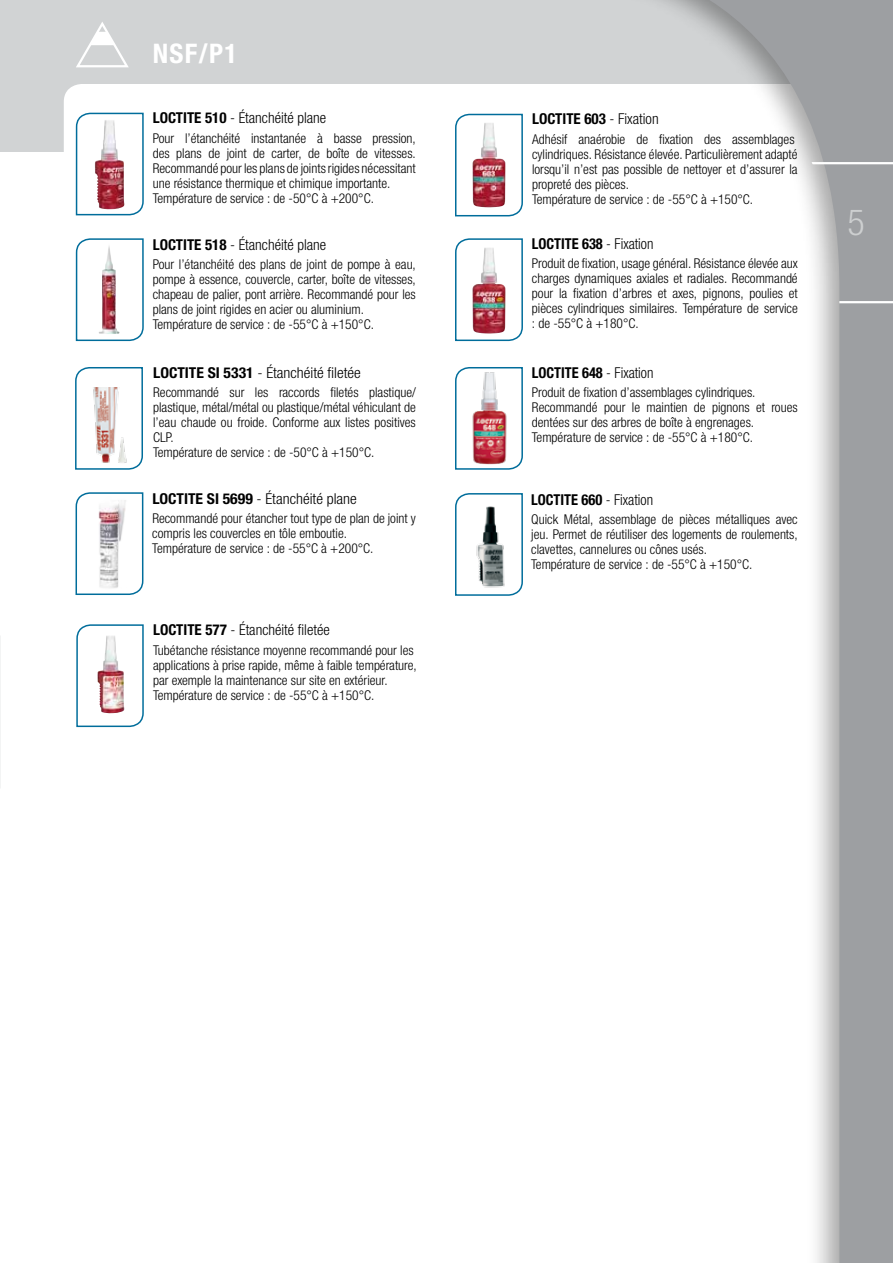
<style>
.page{position:relative;width:893px;height:1263px;background:#fff}
.page>*{position:absolute;margin:0;border:0;box-sizing:border-box;transform-origin:0 0}
.t1{font:300 condensed 36px "Helvetica Neue LTW1 G";color:#cdcfd0}
.t2{font:700 condensed 27px "Helvetica Neue LTW1 G";color:#fff}
.t3{font:300 condensed 15px "Helvetica Neue LTW1 G";color:#000}
.t4{font:300 condensed 15px "Helvetica Neue LTW1 G";color:#000;scale:1.04 1}
.t5{font:700 condensed 15px "Helvetica Neue LTW1 G";color:#000;scale:.96 1}
.t6{font:700 condensed 15px "Helvetica Neue LTW1 G";color:#000}
.t7{font:300 condensed 13.5px/15px "Helvetica Neue LTW1 G";color:#000}
.s1{font-weight:700}
.s2{font-weight:300}
</style>
<div class="page">
<div style="left:0;top:0;width:893px;height:152px;background:#d1d3d4"></div>
<div style="left:64px;top:84px;width:792px;height:132px;background:#fff;border-radius:18px"></div>
<svg style="left:75px;top:492px;width:69px;height:103px"></svg>
<svg style="left:75px;top:367px;width:68px;height:103px"></svg>
<img style="left:89px;top:387px;width:40px;height:77px">
<img style="left:455px;top:113px;width:68px;height:104px">
<img style="left:455px;top:238px;width:68px;height:104px">
<svg style="left:75px;top:238px;width:69px;height:104px"></svg>
<img style="left:76px;top:624px;width:68px;height:104px">
<img style="left:75px;top:112px;width:69px;height:104px">
<svg style="left:455px;top:493px;width:68px;height:103px"></svg>
<img style="left:455px;top:367px;width:68px;height:103px">
<svg style="left:76px;top:22px;width:53px;height:46px"></svg>
<div style="left:557px;top:0;width:336px;height:1263px;background:#000;opacity:.35"></div>
<svg style="left:579px;top:0;width:314px;height:1263px"></svg>
<hr style="left:839px;top:301px;width:54px;height:2px;background:#fff">
<hr style="left:810px;top:162px;width:83px;height:2px;background:#fff">
<h2 class="t2" style="left:153px;top:37px;width:86px">NSF/P1</h2>
<p class="t3" style="left:153px;top:109px;width:175px"><span class="s1">LOCTITE 510</span> - Étanchéité plane</p>
<p class="t7" style="left:153px;top:130px;width:265px">Pour l’étanchéité instantanée à basse pression, des plans de joint de carter, de boîte de vitesses.<br>Recommandé pour les plans de jointsrigides nécessitant une résistance thermique et chimique importante.<br>Température de service : de -50°C à +200°C.</p>
<p class="t3" style="left:153px;top:236px;width:175px"><span class="s1">LOCTITE 518</span> - Étanchéité plane</p>
<p class="t7" style="left:153px;top:257px;width:265px">Pour l’étanchéité des plans de joint de pompe à eau, pompe à essence, couvercle, carter, boîte de vitesses, chapeau de palier, pont arrière. Recommandé pour les plans de joint rigides en acier ou aluminium.<br>Température de service : de -55°C à +150°C.</p>
<p class="t4" style="left:153px;top:364px;width:201px"><span class="s1">LOCTITE SI 5331</span> - Étanchéité filetée</p>
<p class="t7" style="left:153px;top:385px;width:264px">Recommandé sur les raccords filetés plastique/ plastique, métal/métal ou plastique/métal véhiculant de l’eau chaude ou froide. Conforme aux listes positives CLP.<br>Température de service : de -50°C à +150°C.</p>
<p class="t4" style="left:152px;top:490px;width:198px"><span class="s1">LOCTITE SI 5699</span> - Étanchéité plane</p>
<p class="t7" style="left:152px;top:511px;width:265px">Recommandé pour étancher tout type de plan de joint y compris les couvercles en tôle emboutie.<br>Température de service : de -55°C à +200°C.</p>
<p class="t3" style="left:153px;top:621px;width:178px"><span class="s1">LOCTITE 577</span> - Étanchéité filetée</p>
<p class="t7" style="left:153px;top:642px;width:265px">Tubétanche résistance moyenne recommandé pour les applications à prise rapide, même à faible température, par exemple la maintenance sur site en extérieur.<br>Température de service : de -55°C à +150°C.</p>
<p class="t6" style="left:532px;top:110px;width:128px">LOCTITE 603 <span class="s2">- Fixation</span></p>
<p class="t7" style="left:532px;top:132px;width:267px">Adhésif anaérobie de fixation des assemblages cylindriques. Résistance élevée. Particulièrement adapté lorsqu’il n’est pas possible de nettoyer et d’assurer la propreté des pièces.<br>Température de service : de -55°C à +150°C.</p>
<p class="t5" style="left:532px;top:235px;width:128px">LOCTITE 638 <span class="s2">- Fixation</span></p>
<p class="t7" style="left:532px;top:256px;width:267px;text-align:justify">Produit de fixation, usage général. Résistance élevée aux charges dynamiques axiales et radiales. Recommandé pour la fixation d’arbres et axes, pignons, poulies et pièces cylindriques similaires. Température de service : de -55°C à +180°C.</p>
<p class="t5" style="left:532px;top:363px;width:128px">LOCTITE 648 <span class="s2">- Fixation</span></p>
<p class="t7" style="left:532px;top:385px;width:267px">Produit de fixation d’assemblages cylindriques.<br>Recommandé pour le maintien de pignons et roues dentées sur des arbres de boîte à engrenages.<br>Température de service : de -55°C à +180°C.</p>
<p class="t5" style="left:531px;top:490px;width:128px">LOCTITE 660 <span class="s2">- Fixation</span></p>
<p class="t7" style="left:531px;top:512px;width:268px">Quick Métal, assemblage de pièces métalliques avec jeu. Permet de réutiliser des logements de roulements, clavettes, cannelures ou cônes usés.<br>Température de service : de -55°C à +150°C.</p>
<h1 class="t1" style="left:847px;top:201px;width:19px">5</h1>
</div>
